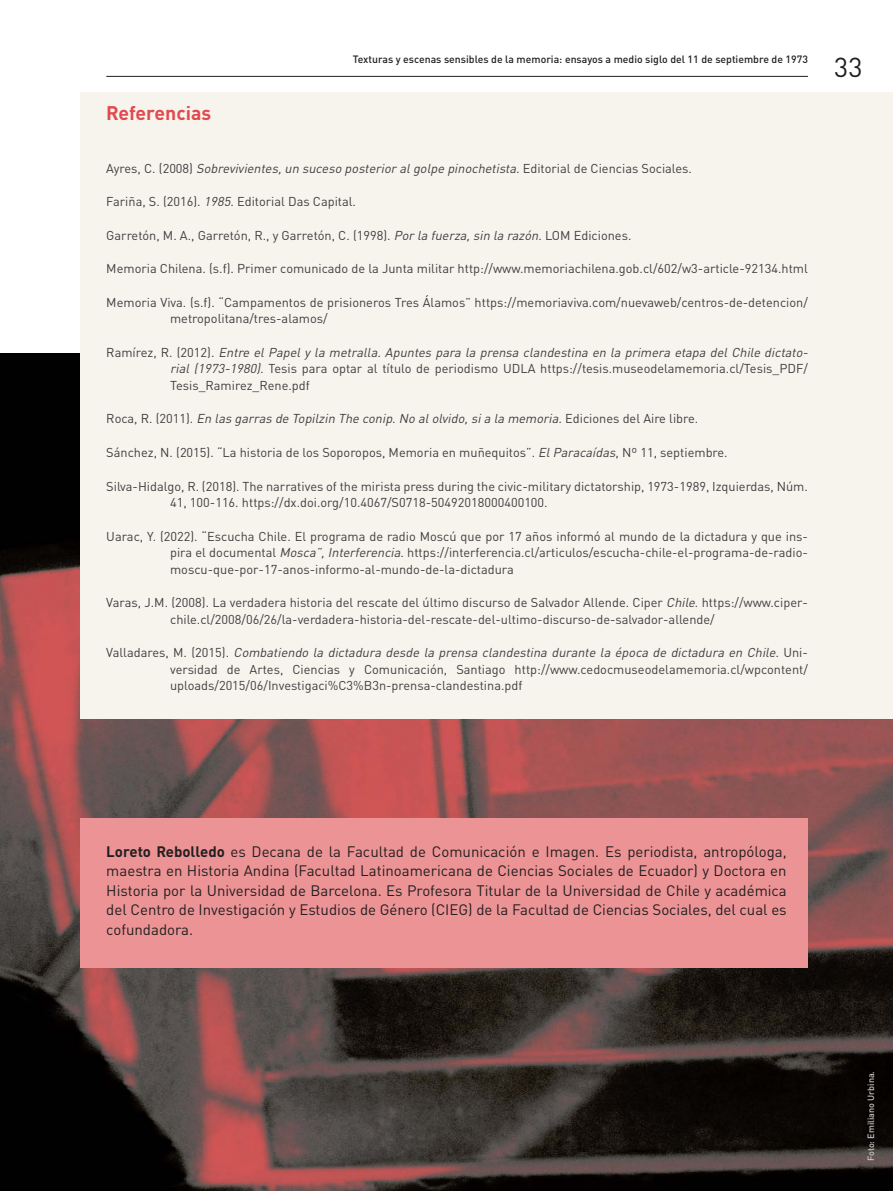
<style>
.page{position:relative;width:893px;height:1191px;background:#fff}
.page>*{position:absolute;margin:0;border:0;box-sizing:border-box;transform-origin:0 0}
.t1{font:27px "DIN Pro";color:#231f20}
.t2{font:700 19.5px "DIN Pro";color:#e04b4f}
.t3{font:15px/19.5px "DIN Pro";color:#231f20;text-align:justify}
.t4{font:12.75px/16.5px "DIN Pro";color:#3e3e3f}
.t5{font:italic 12.75px "DIN Pro";color:#3e3e3f}
.t6{font:500 10.5px "DIN Pro";color:#231f20}
.t7{font:500 9px "DIN Pro";color:#c7c8ca}
.s1{font-style:normal}
.s2{font-style:italic}
.s3{font-weight:700}
</style>
<div class="page">
<hr style="left:106px;top:76px;width:702px;height:1px;background:#231f20">
<img style="left:0;top:353px;width:893px;height:838px">
<div style="left:80px;top:818px;width:728px;height:149px;background:#ec9395"></div>
<div style="left:80px;top:93px;width:813px;height:626px;background:#f7f4ee"></div>
<h2 class="t2" style="left:106px;top:96px;width:106px">Referencias</h2>
<p class="t6" style="left:353px;top:51px;width:457px">Texturas y escenas sensibles de la memoria: ensayos a medio siglo del 11 de septiembre de 1973</p>
<p class="t5" style="left:106px;top:159px;width:587px"><span class="s1">Ay re s , C . ( 2 0 0 8 )</span> Sobrevivientes,un suceso posterioralgolpe pinochetista.<span class="s1">E d i t o r i a l d e C i e n c i a s S o c i a le s .</span></p>
<p class="t4" style="left:106px;top:193px;width:251px">Fariña, S. (2016). <span class="s2">1985</span>. Editorial Das Capital.</p>
<p class="t4" style="left:106px;top:226px;width:527px">Garretón, M. A., Garretón, R., y Garretón, C. (1998). <span class="s2">Porla fuerza,sin la razón</span>. LOM Ediciones.</p>
<p class="t4" style="left:106px;top:260px;width:703px">Memoria Chilena. (s.f). Primer comunicado de la Junta militar http://www.memoriachilena.gob.cl/602/w3-article-92134.html</p>
<p class="t4" style="left:170px;top:293px;width:639px;text-indent:-64px">Memoria Viva. (s.f). “Campamentos de prisioneros Tres Álamos” https://memoriaviva.com/nuevaweb/centros-de-detencion/ metropolitana/tres-alamos/</p>
<p class="t4" style="left:170px;top:343px;width:642px;text-indent:-64px">R a m í re z , R . ( 2 0 1 2 ) . <span class="s2">Entre el Papel y la metralla. Apuntes para la prensa clandestina en la primera etapa del Chile dictato&shy;rial (1973-1980).</span> Tesis para optar al título de periodismo UDLA https://tesis.museodelamemoria.cl/Tesis_PDF/<br>Tesis_Ramirez_Rene.pdf</p>
<p class="t5" style="left:106px;top:410px;width:593px"><span class="s1">R o c a , R . ( 2 0 1 1 ) .</span> En las garras de Topilzin The conip.No alolvido,sia la memoria.<span class="s1">E d i c i o n e s d e l A i re l i b re .</span></p>
<p class="t4" style="left:106px;top:443px;width:623px">Sánchez, N. (2015). “La historia de los Soporopos, Memoria en muñequitos”. <span class="s2">ElParacaídas</span>, Nº 11, septiembre.</p>
<p class="t4" style="left:170px;top:477px;width:639px;text-indent:-64px">Silva-Hidalgo, R. (2018). The narratives of the mirista press during the civic-military dictatorship, 1973-1989, Izquierdas, Núm.<br>41, 100-116. https://dx.doi.org/10.4067/S0718-50492018000400100.</p>
<p class="t4" style="left:170px;top:527px;width:639px;text-align:justify;text-indent:-64px">Uarac, Y. (2022). “Escucha Chile. El programa de radio Moscú que por 17 años informó al mundo de la dictadura y que ins&shy;pira el documental <span class="s2">Mosca”,Interferencia</span>. https://interferencia.cl/articulos/escucha-chile-el-programa-de-radio&shy;moscu-que-por-17-anos-informo-al-mundo-de-la-dictadura</p>
<p class="t4" style="left:170px;top:593px;width:639px;text-indent:-64px">Varas, J.M. (2008). La verdadera historia del rescate del último discurso de Salvador Allende. Ciper <span class="s2">Chile</span>. https://www.ciper&shy;chile.cl/2008/06/26/la-verdadera-historia-del-rescate-del-ultimo-discurso-de-salvador-allende/</p>
<p class="t4" style="left:170px;top:643px;width:639px;text-align:justify;text-indent:-64px">Va l l a d a re s , M . ( 2 0 1 5 ) . <span class="s2">Combatiendo la dictadura desde la prensa clandestina durante la época de dictadura en Chile.</span> U n i - versidad de Artes, Ciencias y Comunicación, Santiago http://www.cedocmuseodelamemoria.cl/wpcontent/ uploads/2015/06/Investigaci%C3%B3n-prensa-clandestina.pdf</p>
<h1 class="t1" style="left:834px;top:48px;width:30px">33</h1>
<p class="t3" style="left:106px;top:841px;width:682px"><span class="s3">Loreto Rebolledo</span> es Decana de la Facultad de Comunicación e Imagen. Es periodista, antropóloga, maestra en Historia Andina (Facultad Latinoamericana de Ciencias Sociales de Ecuador) y Doctora en Historia por la Universidad de Barcelona. Es Profesora Titular de la Universidad de Chile y académica del Centro de Investigación y Estudios de Género (CIEG) de la Facultad de Ciencias Sociales, del cual es cofundadora.</p>
<p class="t7" style="left:864px;top:1161px;width:92px;rotate:-90deg">Foto: Emiliano Urbina.</p>
</div>
